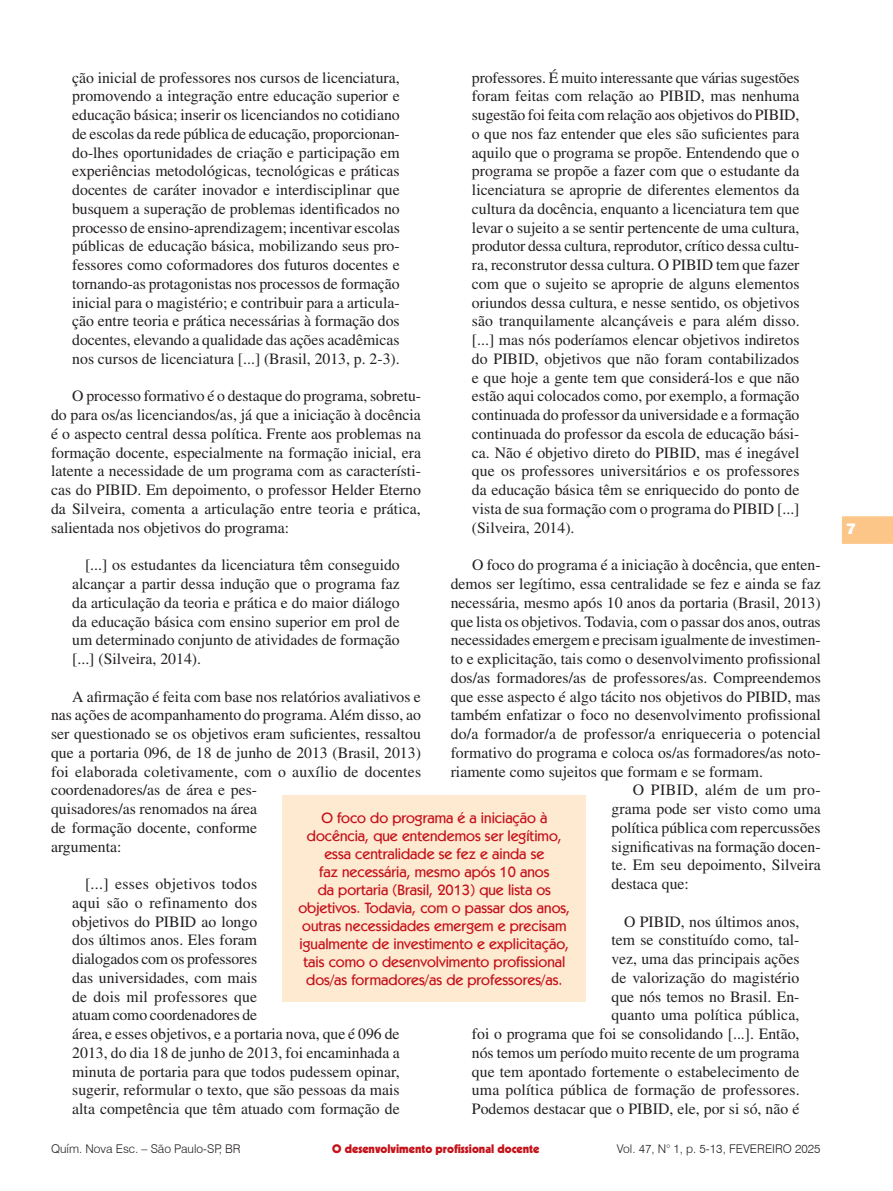
<style>
.page{position:relative;width:893px;height:1191px;background:#fff}
.page>*{position:absolute;margin:0;border:0;box-sizing:border-box;transform-origin:0 0}
.Citacao{font:15.75px/18.8px "Times LT Std";color:#231f20;text-align:justify}
.Olho{font:500 15px/18px "Kabel IT Cby BT";color:#c4121a;text-align:center}
.t1{font:900 15px "Swiss 721 BT";color:#fff}
.t2{font:300 12px "Swiss 721 BT";color:#231f20}
.t3{font:900 12px "Kabel LT Std";color:#c4121a}
</style>
<div class="page">
<svg style="left:842px;top:516px;width:51px;height:28px"></svg>
<div style="left:283px;top:795px;width:303px;height:206px;background:#fee9d1"></div>
<p class="Citacao" style="left:472px;top:68px;width:329px">professores. É muito interessante que várias sugestões foram feitas com relação ao PIBID, mas nenhuma sugestão foi feita com relação aos objetivos do PIBID, o que nos faz entender que eles são suficientes para aquilo que o programa se propõe. Entendendo que o programa se propõe a fazer com que o estudante da licenciatura se aproprie de diferentes elementos da cultura da docência, enquanto a licenciatura tem que levar o sujeito a se sentir pertencente de uma cultura, produtor dessa cultura, reprodutor, crítico dessa cultu&shy;ra, reconstrutor dessa cultura. O PIBID tem que fazer com que o sujeito se aproprie de alguns elementos oriundos dessa cultura, e nesse sentido, os objetivos são tranquilamente alcançáveis e para além disso. [...] mas nós poderíamos elencar objetivos indiretos do PIBID, objetivos que não foram contabilizados e que hoje a gente tem que considerá-los e que não estão aqui colocados como, por exemplo, a formação continuada do professor da universidade e a formação continuada do professor da escola de educação bási&shy;ca. Não é objetivo direto do PIBID, mas é inegável que os professores universitários e os professores da educação básica têm se enriquecido do ponto de vista de sua formação com o programa do PIBID [...] (Silveira, 2014).</p>
<p class="Citacao" style="left:451px;top:555px;width:372px;text-indent:21px">O foco do programa é a iniciação à docência, que enten&shy;demos ser legítimo, essa centralidade se fez e ainda se faz necessária, mesmo após 10 anos da portaria (Brasil, 2013) que lista os objetivos. Todavia, com o passar dos anos, outras necessidades emergem e precisam igualmente de investimen&shy;to e explicitação, tais como o desenvolvimento profissional dos/as formadores/as de professores/as. Compreendemos que esse aspecto é algo tácito nos objetivos do PIBID, mas também enfatizar o foco no desenvolvimento profissional do/a formador/a de professor/a enriqueceria o potencial formativo do programa e coloca os/as formadores/as noto&shy;riamente como sujeitos que formam e se formam.</p>
<p class="Citacao" style="left:612px;top:780px;width:211px;text-indent:21px">O PIBID, além de um pro&shy;grama pode ser visto como uma política pública com repercussões significativas na formação docen&shy;te. Em seu depoimento, Silveira destaca que:</p>
<p class="Citacao" style="left:472px;top:912px;width:329px;text-align:right">O PIBID, nos últimos anos,<br>tem se constituído como, tal-<br>vez, uma das principais ações<br>de valorização do magistério<br>que nós temos no Brasil. En-<br>quanto uma política pública,<br>foi o programa que foi se consolidando [...]. Então, nós temos um período muito recente de um programa que tem apontado fortemente o estabelecimento de uma política pública de formação de professores.<br>Podemos destacar que o PIBID, ele, por si só, não é</p>
<p class="Citacao" style="left:72px;top:68px;width:329px">ção inicial de professores nos cursos de licenciatura, promovendo a integração entre educação superior e educação básica; inserir os licenciandos no cotidiano de escolas da rede pública de educação, proporcionan&shy;do-lhes oportunidades de criação e participação em experiências metodológicas, tecnológicas e práticas docentes de caráter inovador e interdisciplinar que busquem a superação de problemas identificados no processo de ensino-aprendizagem; incentivar escolas públicas de educação básica, mobilizando seus pro&shy;fessores como coformadores dos futuros docentes e tornando-as protagonistas nos processos de formação inicial para o magistério; e contribuir para a articula&shy;ção entre teoria e prática necessárias à formação dos docentes, elevando a qualidade das ações acadêmicas nos cursos de licenciatura [...] (Brasil, 2013, p. 2-3).</p>
<p class="Citacao" style="left:51px;top:387px;width:371px;text-indent:21px">O processo formativo é o destaque do programa, sobretu&shy;do para os/as licenciandos/as, já que a iniciação à docência é o aspecto central dessa política. Frente aos problemas na formação docente, especialmente na formação inicial, era latente a necessidade de um programa com as característi&shy;cas do PIBID. Em depoimento, o professor Helder Eterno da Silveira, comenta a articulação entre teoria e prática, salientada nos objetivos do programa:</p>
<p class="Citacao" style="left:72px;top:555px;width:329px;text-indent:13px">[...] os estudantes da licenciatura têm conseguido alcançar a partir dessa indução que o programa faz da articulação da teoria e prática e do maior diálogo da educação básica com ensino superior em prol de um determinado conjunto de atividades de formação [...] (Silveira, 2014).</p>
<p class="Citacao" style="left:51px;top:687px;width:372px;text-align:left;text-indent:21px">A afirmação é feita com base nos relatórios avaliativos e nas ações de acompanhamento do programa. Além disso, ao ser questionado se os objetivos eram suficientes, ressaltou que a portaria 096, de 18 de junho de 2013 (Brasil, 2013) foi elaborada coletivamente, com o auxílio de docentes coordenadores/as de área e pes-<br>quisadores/as renomados na área<br>de formação docente, conforme<br>argumenta:</p>
<p class="Citacao" style="left:72px;top:874px;width:329px;text-align:left;text-indent:13px">[...] esses objetivos todos<br>aqui são o refinamento dos<br>objetivos do PIBID ao longo<br>dos últimos anos. Eles foram<br>dialogados com os professores<br>das universidades, com mais<br>de dois mil professores que<br>atuam como coordenadores de<br>área, e esses objetivos, e a portaria nova, que é 096 de 2013, do dia 18 de junho de 2013, foi encaminhada a minuta de portaria para que todos pudessem opinar, sugerir, reformular o texto, que são pessoas da mais alta competência que têm atuado com formação de</p>
<p class="Olho" style="left:298px;top:808px;width:273px">O foco do programa é a iniciação à docência, que entendemos ser legítimo, essa centralidade se fez e ainda se<br>faz necessária, mesmo após 10 anos<br>da portaria (Brasil, 2013) que lista os objetivos. Todavia, com o passar dos anos, outras necessidades emergem e precisam igualmente de investimento e explicitação, tais como o desenvolvimento profissional dos/as formadores/as de professores/as.</p>
<p class="t3" style="left:332px;top:1141px;width:209px">O desenvolvimento profissional docente</p>
<p class="t2" style="left:51px;top:1141px;width:191px">Quím. Nova Esc. – São Paulo-SP, BR</p>
<p class="t2" style="left:617px;top:1141px;width:205px">Vol. 47, N° 1, p. 5-13, FEVEREIRO 2025</p>
<p class="t1" style="left:846px;top:519px;width:11px">7</p>
</div>
